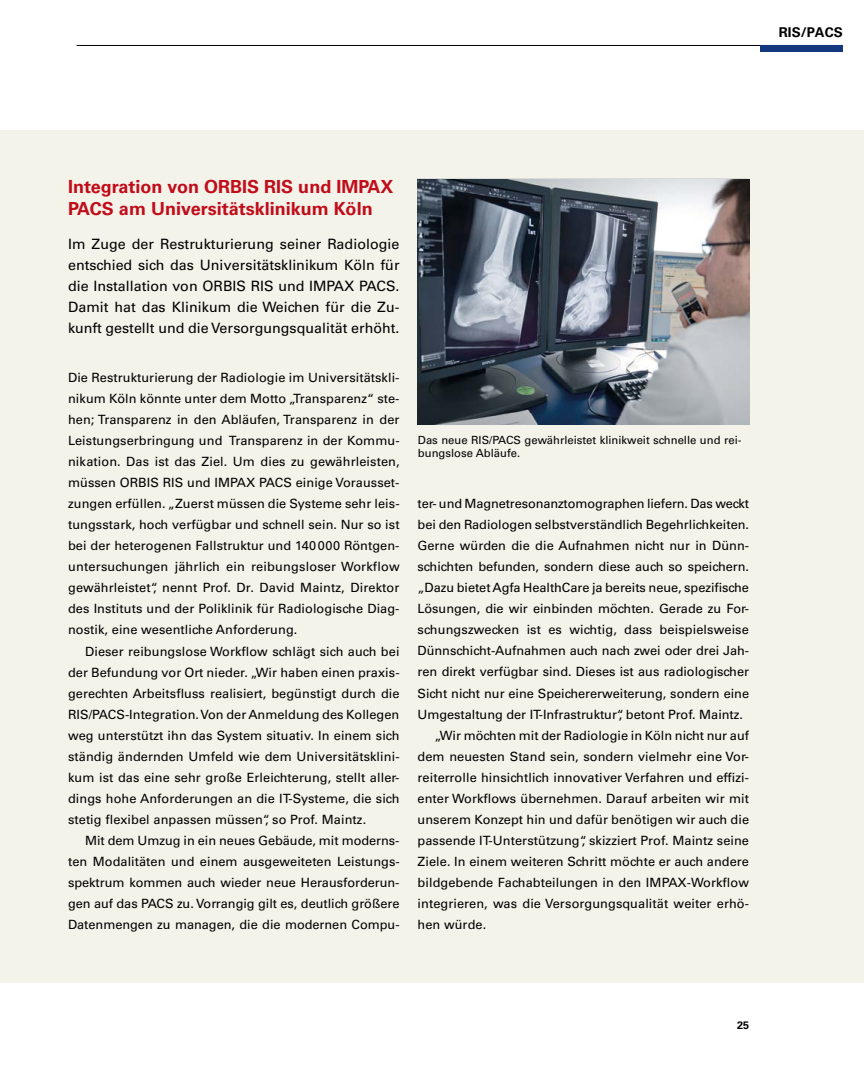
<style>
.page{position:relative;width:864px;height:1072px;background:#fff}
.page>*{position:absolute;margin:0;border:0;box-sizing:border-box;transform-origin:0 0}
.t1{font:700 18px/21.6px "Univers LT Std";color:#c10c1a}
.t2{font:14.25px/21px "Univers LT Std";color:#000;text-align:justify}
.t3{font:700 13.5px "Univers LT Std";color:#000}
.t4{font:12.75px/21px "Univers LT Std";color:#000;text-align:justify}
.t5{font:11.25px/13.5px "Univers LT Std";color:#000}
.t6{font:700 10.8px "Univers LT Std";color:#000}
</style>
<div class="page">
<div style="left:0;top:131px;width:863px;height:851px;background:#f4f3ea"></div>
<hr style="left:77px;top:45px;width:765px;height:1px;background:#000">
<div style="left:759px;top:45px;width:83px;height:7px;background:#14387f"></div>
<img style="left:417px;top:179px;width:331px;height:245px">
<p class="t3" style="left:778px;top:24px;width:65px">RIS/PACS</p>
<h1 class="t1" style="left:68px;top:176px;width:327px">Integration von ORBIS RIS und IMPAX<br>PACS am Universitätsklinikum Köln</h1>
<p class="t2" style="left:68px;top:233px;width:333px">Im Zuge der Restrukturierung seiner Radiologie entschied sich das Universitätsklinikum Köln für die Installation von ORBIS RIS und IMPAX PACS.<br>Damit hat das Klinikum die Weichen für die Zu&shy;kunft gestellt und die Versorgungsqualität erhöht.</p>
<p class="t4" style="left:68px;top:367px;width:333px">Die Restrukturierung der Radiologie im Universitätskli&shy;nikum Köln könnte unter dem Motto „Transparenz“ ste&shy;hen; Transparenz in den Abläufen, Transparenz in der Leistungserbringung und Transparenz in der Kommu&shy;nikation. Das ist das Ziel. Um dies zu gewährleisten, müssen ORBIS RIS und IMPAX PACS einige Vorausset&shy;zungen erfüllen. „Zuerst müssen die Systeme sehr leis&shy;tungsstark, hoch verfügbar und schnell sein. Nur so ist bei der heterogenen Fallstruktur und 140000 Röntgen&shy;untersuchungen jährlich ein reibungsloser Workflow gewährleistet“, nennt Prof. Dr. David Maintz, Direktor des Instituts und der Poliklinik für Radiologische Diag&shy;nostik, eine wesentliche Anforderung.</p>
<p class="t4" style="left:68px;top:640px;width:333px;text-indent:17px">Dieser reibungslose Workflow schlägt sich auch bei der Befundung vor Ort nieder. „Wir haben einen praxis&shy;gerechten Arbeitsfluss realisiert, begünstigt durch die RIS/PACS-Integration. Von der Anmeldung des Kollegen weg unterstützt ihn das System situativ. In einem sich ständig ändernden Umfeld wie dem Universitätsklini&shy;kum ist das eine sehr große Erleichterung, stellt aller&shy;dings hohe Anforderungen an die IT-Systeme, die sich stetig flexibel anpassen müssen“, so Prof. Maintz.</p>
<p class="t4" style="left:68px;top:829px;width:333px;text-indent:17px">Mit dem Umzug in ein neues Gebäude, mit moderns&shy;ten Modalitäten und einem ausgeweiteten Leistungs&shy;spektrum kommen auch wieder neue Herausforderun&shy;gen auf das PACS zu. Vorrangig gilt es, deutlich größere Datenmengen zu managen, die die modernen Compu-</p>
<p class="t5" style="left:418px;top:433px;width:325px">Das neue RIS/PACS gewährleistet klinikweit schnelle und rei&shy;bungslose Abläufe.</p>
<p class="t4" style="left:417px;top:493px;width:333px">ter- und Magnetresonanztomographen liefern. Das weckt</p>
<p class="t4" style="left:417px;top:514px;width:333px">bei den Radiologen selbstverständlich Begehrlichkeiten.</p>
<p class="t4" style="left:417px;top:535px;width:333px">Gerne würden die die Aufnahmen nicht nur in Dünn-</p>
<p class="t4" style="left:417px;top:556px;width:333px">schichten befunden, sondern diese auch so speichern.</p>
<p class="t4" style="left:417px;top:577px;width:333px">„Dazu bietet Agfa HealthCare ja bereits neue, spezifische</p>
<p class="t4" style="left:417px;top:598px;width:333px">Lösungen, die wir einbinden möchten. Gerade zu For-</p>
<p class="t4" style="left:417px;top:619px;width:332px">schungszwecken ist es wichtig, dass beispielsweise</p>
<p class="t4" style="left:417px;top:640px;width:333px">Dünnschicht-Aufnahmen auch nach zwei oder drei Jah-</p>
<p class="t4" style="left:417px;top:661px;width:333px">ren direkt verfügbar sind. Dieses ist aus radiologischer</p>
<p class="t4" style="left:417px;top:682px;width:333px">Sicht nicht nur eine Speichererweiterung, sondern eine</p>
<p class="t4" style="left:417px;top:703px;width:327px">Umgestaltung der IT-Infrastruktur“, betont Prof. Maintz.</p>
<p class="t4" style="left:434px;top:724px;width:316px">„Wir möchten mit der Radiologie in Köln nicht nur auf</p>
<p class="t4" style="left:417px;top:745px;width:333px">dem neuesten Stand sein, sondern vielmehr eine Vor-</p>
<p class="t4" style="left:417px;top:766px;width:333px">reiterrolle hinsichtlich innovativer Verfahren und effizi-</p>
<p class="t4" style="left:417px;top:787px;width:333px">enter Workflows übernehmen. Darauf arbeiten wir mit</p>
<p class="t4" style="left:417px;top:808px;width:333px">unserem Konzept hin und dafür benötigen wir auch die</p>
<p class="t4" style="left:417px;top:829px;width:333px">passende IT-Unterstützung“, skizziert Prof. Maintz seine</p>
<p class="t4" style="left:417px;top:850px;width:333px">Ziele. In einem weiteren Schritt möchte er auch andere</p>
<p class="t4" style="left:417px;top:871px;width:333px">bildgebende Fachabteilungen in den IMPAX-Workflow</p>
<p class="t4" style="left:417px;top:892px;width:333px">integrieren, was die Versorgungsqualität weiter erhö-</p>
<p class="t4" style="left:417px;top:913px;width:70px">hen würde.</p>
<p class="t6" style="left:736px;top:1018px;width:14px">25</p>
</div>
